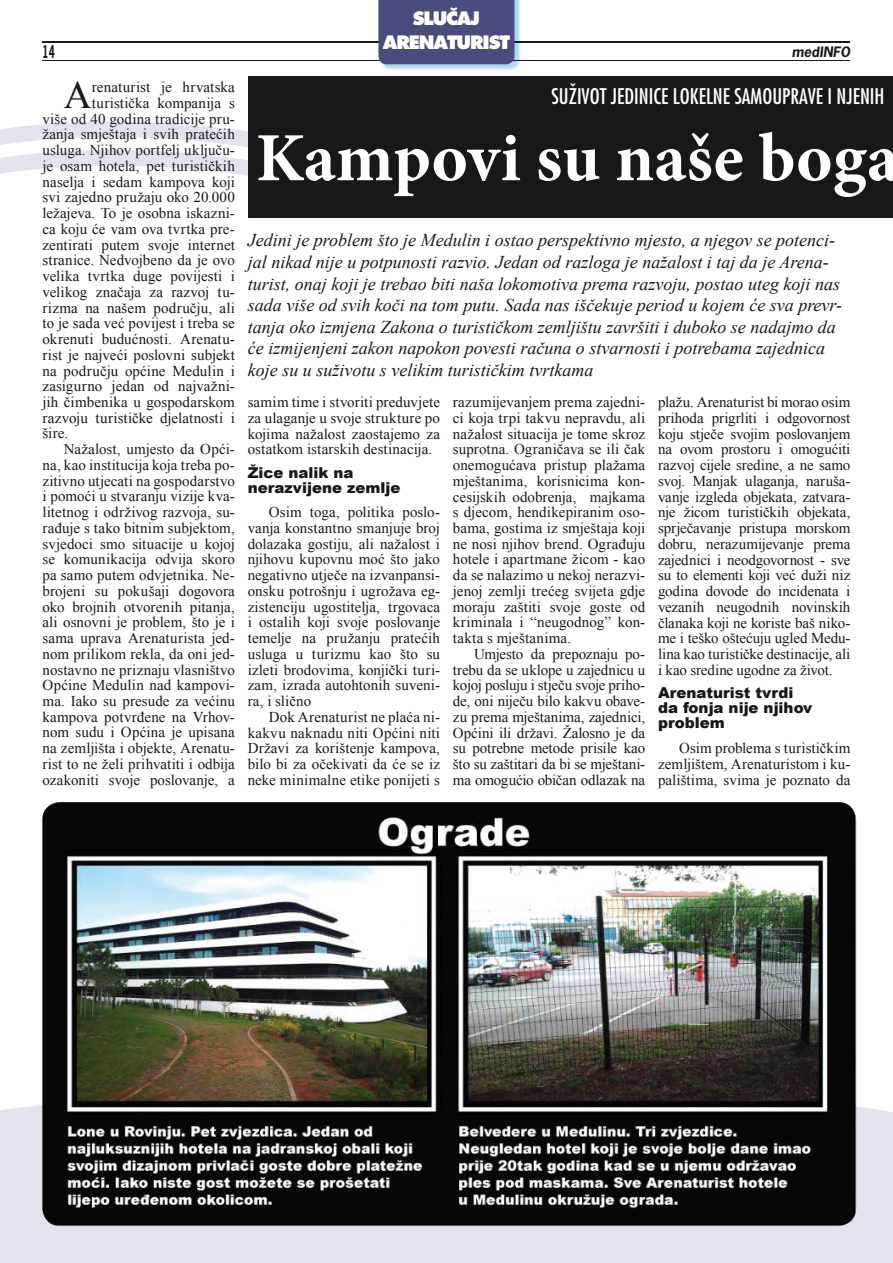
<style>
.page{position:relative;width:893px;height:1263px;background:#fff}
.page>*{position:absolute;margin:0;border:0;box-sizing:border-box;transform-origin:0 0}
.t1{font:700 69px "Minion Pro";color:#fff}
.t2{font:38.7px "Times New Roman";color:#1a171c}
.t3{font:condensed 21px "Futura";color:#fff}
.t4{font:italic 18px/21.6px "Times New Roman";color:#1a171c}
.t5{font:800 18px/24px "Futura";letter-spacing:-.065em;color:#fff;text-align:center}
.t6{font:700 16.5px "News Gothic";color:#1a171c;scale:.6 1}
.t7{font:15px/15.8px "Times New Roman";letter-spacing:.005em;color:#1a171c;text-align:justify}
.t8{font:900 15px/15px "Arial";color:#1a171c}
.t9{font:italic 700 13.5px "News Gothic";color:#1a171c}
</style>
<div class="page">
<hr style="left:43px;top:41px;width:807px;height:1px;background:#1a171c">
<hr style="left:43px;top:60px;width:807px;height:1px;background:#1a171c">
<svg style="left:0;top:121px;width:248px;height:17px;fill:#e5e2ee"></svg>
<svg style="left:0;top:138px;width:248px;height:38px"></svg>
<div style="left:0;top:1090px;width:893px;height:173px;background:#e5e2ee"></div>
<div style="left:248px;top:77px;width:645px;height:141px;background:#1a171c"></div>
<img style="left:382px;top:0;width:139px;height:70px">
<div style="left:378px;top:0;width:136px;height:64px;background:#494c7c"></div>
<img style="left:42px;top:802px;width:814px;height:424px">
<p class="t5" style="left:383px;top:7px;width:129px">SLUČAJ<br>ARENATURIST</p>
<p class="t6" style="left:43px;top:41px;width:22px">14</p>
<p class="t9" style="left:792px;top:43px;width:60px">medINFO</p>
<p class="t7" style="left:92px;top:79px;width:145px">renaturist je hrvatska</p>
<p class="t7" style="left:92px;top:95px;width:145px">turistička kompanija s</p>
<p class="t7" style="left:43px;top:111px;width:194px">više od 40 godina tradicije pru-</p>
<p class="t7" style="left:43px;top:126px;width:194px">žanja smještaja i svih pratećih</p>
<p class="t7" style="left:43px;top:142px;width:194px">usluga. Njihov portfelj uključu-</p>
<p class="t7" style="left:43px;top:158px;width:194px">je osam hotela, pet turističkih</p>
<p class="t7" style="left:43px;top:174px;width:194px">naselja i sedam kampova koji</p>
<p class="t7" style="left:43px;top:189px;width:194px">svi zajedno pružaju oko 20.000</p>
<p class="t7" style="left:43px;top:205px;width:194px">ležajeva. To je osobna iskazni-</p>
<p class="t7" style="left:43px;top:221px;width:194px">ca koju će vam ova tvrtka pre-</p>
<p class="t7" style="left:43px;top:236px;width:194px">zentirati putem svoje internet</p>
<p class="t7" style="left:43px;top:252px;width:194px">stranice. Nedvojbeno da je ovo</p>
<p class="t7" style="left:43px;top:268px;width:194px">velika tvrtka duge povijesti i</p>
<p class="t7" style="left:43px;top:284px;width:194px">velikog značaja za razvoj tu-</p>
<p class="t7" style="left:43px;top:299px;width:194px">rizma na našem području, ali</p>
<p class="t7" style="left:43px;top:315px;width:194px">to je sada već povijest i treba se</p>
<p class="t7" style="left:43px;top:331px;width:194px">okrenuti budućnosti. Arenatu-</p>
<p class="t7" style="left:43px;top:347px;width:194px">rist je najveći poslovni subjekt</p>
<p class="t7" style="left:43px;top:362px;width:194px">na području općine Medulin i</p>
<p class="t7" style="left:43px;top:378px;width:194px">zasigurno jedan od najvažni-</p>
<p class="t7" style="left:43px;top:394px;width:194px">jih čimbenika u gospodarskom</p>
<p class="t7" style="left:43px;top:410px;width:194px">razvoju turističke djelatnosti i</p>
<p class="t7" style="left:43px;top:425px;width:27px">šire.</p>
<p class="t7" style="left:64px;top:441px;width:173px">Nažalost, umjesto da Opći-</p>
<p class="t7" style="left:43px;top:457px;width:194px">na, kao institucija koja treba po-</p>
<p class="t7" style="left:43px;top:473px;width:194px">zitivno utjecati na gospodarstvo</p>
<p class="t7" style="left:43px;top:488px;width:194px">i pomoći u stvaranju vizije kva-</p>
<p class="t7" style="left:43px;top:504px;width:194px">litetnog i održivog razvoja, su-</p>
<p class="t7" style="left:43px;top:520px;width:194px">rađuje s tako bitnim subjektom,</p>
<p class="t7" style="left:43px;top:535px;width:194px">svjedoci smo situacije u kojoj</p>
<p class="t7" style="left:43px;top:551px;width:194px">se komunikacija odvija skoro</p>
<p class="t7" style="left:43px;top:567px;width:194px">pa samo putem odvjetnika. Ne-</p>
<p class="t7" style="left:43px;top:583px;width:194px">brojeni su pokušaji dogovora</p>
<p class="t7" style="left:43px;top:598px;width:194px">oko brojnih otvorenih pitanja,</p>
<p class="t7" style="left:43px;top:614px;width:194px">ali osnovni je problem, što je i</p>
<p class="t7" style="left:43px;top:630px;width:194px">sama uprava Arenaturista jed-</p>
<p class="t7" style="left:43px;top:646px;width:194px">nom prilikom rekla, da oni jed-</p>
<p class="t7" style="left:43px;top:661px;width:194px">nostavno ne priznaju vlasništvo</p>
<p class="t7" style="left:43px;top:677px;width:194px">Općine Medulin nad kampovi-</p>
<p class="t7" style="left:43px;top:693px;width:194px">ma. Iako su presude za većinu</p>
<p class="t7" style="left:43px;top:709px;width:194px">kampova potvrđene na Vrhov-</p>
<p class="t7" style="left:43px;top:724px;width:194px">nom sudu i Općina je upisana</p>
<p class="t7" style="left:43px;top:740px;width:194px">na zemljišta i objekte, Arenatu-</p>
<p class="t7" style="left:43px;top:756px;width:194px">rist to ne želi prihvatiti i odbija</p>
<p class="t7" style="left:43px;top:771px;width:194px">ozakoniti svoje poslovanje, a</p>
<h2 class="t2" style="left:64px;top:69px;width:29px">A</h2>
<h3 class="t3" style="left:551px;top:83px;width:335px">SUŽIVOT JEDINICE LOKELNE SAMOUPRAVE I NJENIH</h3>
<h1 class="t1" style="left:256px;top:110px;width:645px">Kampovi su naše boga</h1>
<p class="t4" style="left:248px;top:229px;width:596px">Jedini je problem što je Medulin i ostao perspektivno mjesto, a njegov se potenci&shy;jal nikad nije u potpunosti razvio. Jedan od razloga je nažalost i taj da je Arena&shy;turist, onaj koji je trebao biti naša lokomotiva prema razvoju, postao uteg koji nas sada više od svih koči na tom putu. Sada nas iščekuje period u kojem će sva prevr&shy;tanja oko izmjena Zakona o turističkom zemljištu završiti i duboko se nadajmo da će izmijenjeni zakon napokon povesti računa o stvarnosti i potrebama zajednica koje su u suživotu s velikim turističkim tvrtkama</p>
<p class="t7" style="left:248px;top:394px;width:194px">samim time i stvoriti preduvjete za ulaganje u svoje strukture po kojima nažalost zaostajemo za ostatkom istarskih destinacija.</p>
<p class="t8" style="left:248px;top:464px;width:154px">Žice nalik na nerazvijene zemlje</p>
<p class="t7" style="left:248px;top:504px;width:194px;text-indent:21px">Osim toga, politika poslo&shy;vanja konstantno smanjuje broj dolazaka gostiju, ali nažalost i njihovu kupovnu moć što jako negativno utječe na izvanpansi&shy;onsku potrošnju i ugrožava eg&shy;zistenciju ugostitelja, trgovaca i ostalih koji svoje poslovanje temelje na pružanju pratećih usluga u turizmu kao što su izleti brodovima, konjički turi&shy;zam, izrada autohtonih suveni&shy;ra, i slično</p>
<p class="t7" style="left:248px;top:709px;width:194px;text-indent:21px">Dok Arenaturist ne plaća ni&shy;kakvu naknadu niti Općini niti Državi za korištenje kampova, bilo bi za očekivati da će se iz neke minimalne etike ponijeti s</p>
<p class="t7" style="left:453px;top:394px;width:194px">razumijevanjem prema zajedni&shy;ci koja trpi takvu nepravdu, ali nažalost situacija je tome skroz suprotna. Ograničava se ili čak onemogućava pristup plažama mještanima, korisnicima kon&shy;cesijskih odobrenja, majkama s djecom, hendikepiranim oso&shy;bama, gostima iz smještaja koji ne nosi njihov brend. Ograđuju hotele i apartmane žicom - kao da se nalazimo u nekoj nerazvi&shy;jenoj zemlji trećeg svijeta gdje moraju zaštiti svoje goste od kriminala i “neugodnog” kon&shy;takta s mještanima.</p>
<p class="t7" style="left:453px;top:646px;width:194px;text-indent:21px">Umjesto da prepoznaju po&shy;trebu da se uklope u zajednicu u kojoj posluju i stječu svoje priho&shy;de, oni niječu bilo kakvu obave&shy;zu prema mještanima, zajednici, Općini ili državi. Žalosno je da su potrebne metode prisile kao što su zaštitari da bi se mještani&shy;ma omogućio običan odlazak na</p>
<p class="t7" style="left:658px;top:394px;width:194px">plažu. Arenaturist bi morao osim prihoda prigrliti i odgovornost koju stječe svojim poslovanjem na ovom prostoru i omogućiti razvoj cijele sredine, a ne samo svoj. Manjak ulaganja, naruša&shy;vanje izgleda objekata, zatvara&shy;nje žicom turističkih objekata, sprječavanje pristupa morskom dobru, nerazumijevanje prema zajednici i neodgovornost - sve su to elementi koji već duži niz godina dovode do incidenata i vezanih neugodnih novinskih članaka koji ne koriste baš niko&shy;me i teško oštećuju ugled Medu&shy;lina kao turističke destinacije, ali i kao sredine ugodne za život.</p>
<p class="t8" style="left:658px;top:685px;width:156px">Arenaturist tvrdi da fonja nije njihov problem</p>
<p class="t7" style="left:658px;top:740px;width:194px;text-indent:21px">Osim problema s turističkim zemljištem, Arenaturistom i ku&shy;palištima, svima je poznato da</p>
</div>
